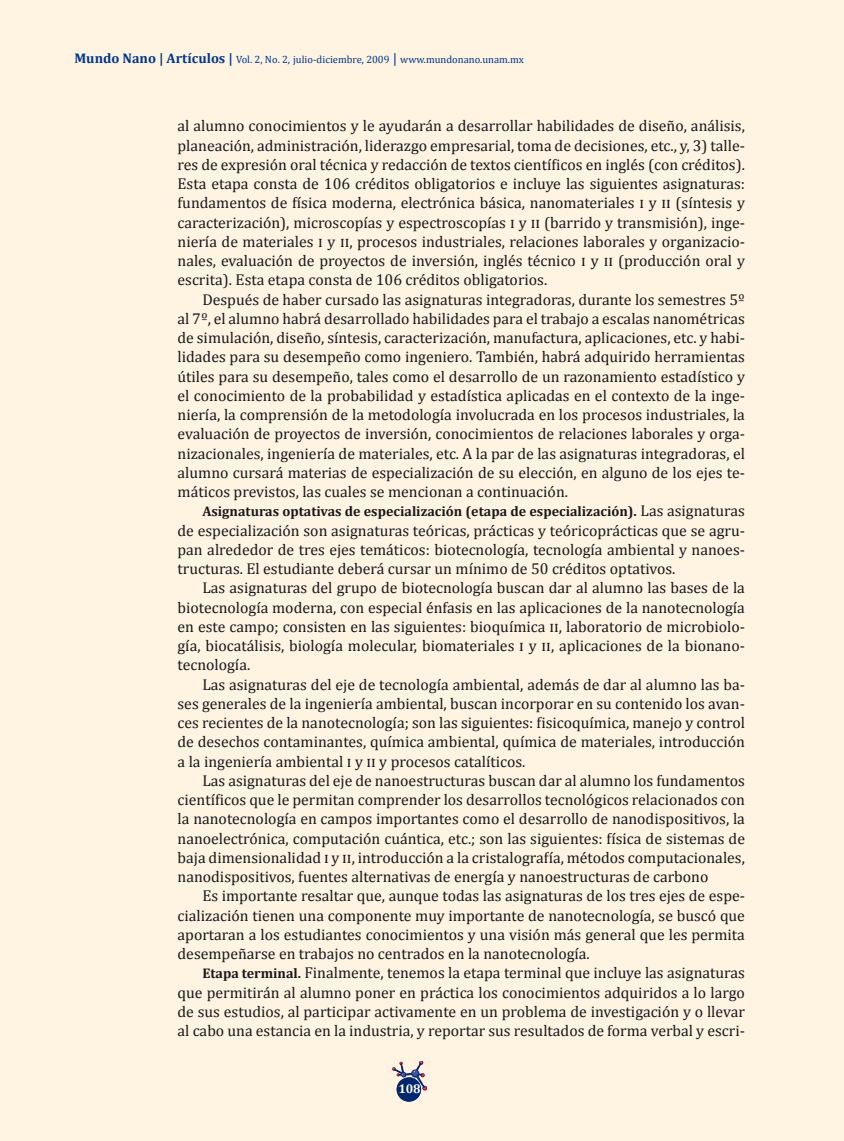
<style>
.page{position:relative;width:844px;height:1141px;background:#fff}
.page>*{position:absolute;margin:0;border:0;box-sizing:border-box;transform-origin:0 0}
.t1{font:15.75px/19.2px "Cambria";color:#1a171c;text-align:justify}
.t2{font:700 14px "Cambria";color:#1a171c}
.t3{font:700 12.6px "Cambria";color:#fff}
.t4{font:10.5px "Cambria";color:#00368b}
.s1{font-weight:700;font-size:14px}
.s2{font-size:14px}
.s3{font-weight:400;font-size:15.75px}
</style>
<div class="page">
<div style="left:0;top:0;width:843px;height:1141px;background:#fff3e1"></div>
<svg style="left:392px;top:1061px;width:34px;height:41px"></svg>
<div style="left:396px;top:1077px;width:25px;height:25px;background:#03276e;border-radius:50%"></div>
<p class="t4" style="left:74px;top:54px;width:451px"><span class="s1">Mundo Nano | Artículos |</span> Vol. 2, No. 2, julio-diciembre, 2009 <span class="s2">|</span> www.mundonano.unam.mx</p>
<p class="t1" style="left:177px;top:116px;width:569px">al alumno conocimientos y le ayudarán a desarrollar habilidades de diseño, análisis, planeación, administración, liderazgo empresarial, toma de decisiones, etc., y, 3) talle&shy;res de expresión oral técnica y redacción de textos científicos en inglés (con créditos).<br>Esta etapa consta de 106 créditos obligatorios e incluye las siguientes asignaturas: fundamentos de física moderna, electrónica básica, nanomateriales i y ii (síntesis y caracterización), microscopías y espectroscopías i y ii (barrido y transmisión), inge&shy;niería de materiales i y ii, procesos industriales, relaciones laborales y organizacio&shy;nales, evaluación de proyectos de inversión, inglés técnico i y ii (producción oral y escrita). Esta etapa consta de 106 créditos obligatorios.</p>
<p class="t1" style="left:177px;top:289px;width:569px;text-indent:25px">Después de haber cursado las asignaturas integradoras, durante los semestres 5º al 7º, el alumno habrá desarrollado habilidades para el trabajo a escalas nanométricas de simulación, diseño, síntesis, caracterización, manufactura, aplicaciones, etc. y habi&shy;lidades para su desempeño como ingeniero. También, habrá adquirido herramientas útiles para su desempeño, tales como el desarrollo de un razonamiento estadístico y el conocimiento de la probabilidad y estadística aplicadas en el contexto de la inge&shy;niería, la comprensión de la metodología involucrada en los procesos industriales, la evaluación de proyectos de inversión, conocimientos de relaciones laborales y orga&shy;nizacionales, ingeniería de materiales, etc. A la par de las asignaturas integradoras, el alumno cursará materias de especialización de su elección, en alguno de los ejes te&shy;máticos previstos, las cuales se mencionan a continuación.</p>
<p class="t2" style="left:202px;top:503px;width:544px">Asignaturas optativas de especialización (etapa de especialización). <span class="s3">Las asignaturas</span></p>
<p class="t1" style="left:177px;top:520px;width:569px">de especialización son asignaturas teóricas, prácticas y teóricoprácticas que se agru&shy;pan alrededor de tres ejes temáticos: biotecnología, tecnología ambiental y nanoes&shy;tructuras. El estudiante deberá cursar un mínimo de 50 créditos optativos.</p>
<p class="t1" style="left:177px;top:578px;width:569px;text-indent:25px">Las asignaturas del grupo de biotecnología buscan dar al alumno las bases de la biotecnología moderna, con especial énfasis en las aplicaciones de la nanotecnología en este campo; consisten en las siguientes: bioquímica ii, laboratorio de microbiolo&shy;gía, biocatálisis, biología molecular, biomateriales i y ii, aplicaciones de la bionano&shy;tecnología.</p>
<p class="t1" style="left:177px;top:674px;width:569px;text-indent:25px">Las asignaturas del eje de tecnología ambiental, además de dar al alumno las ba&shy;ses generales de la ingeniería ambiental, buscan incorporar en su contenido los avan&shy;ces recientes de la nanotecnología; son las siguientes: fisicoquímica, manejo y control de desechos contaminantes, química ambiental, química de materiales, introducción a la ingeniería ambiental i y ii y procesos catalíticos.</p>
<p class="t1" style="left:177px;top:771px;width:569px;text-indent:25px">Las asignaturas del eje de nanoestructuras buscan dar al alumno los fundamentos científicos que le permitan comprender los desarrollos tecnológicos relacionados con la nanotecnología en campos importantes como el desarrollo de nanodispositivos, la nanoelectrónica, computación cuántica, etc.; son las siguientes: física de sistemas de baja dimensionalidad i y ii, introducción a la cristalografía, métodos computacionales, nanodispositivos, fuentes alternativas de energía y nanoestructuras de carbono</p>
<p class="t1" style="left:177px;top:886px;width:568px;text-indent:25px">Es importante resaltar que, aunque todas las asignaturas de los tres ejes de espe&shy;cialización tienen una componente muy importante de nanotecnología, se buscó que aportaran a los estudiantes conocimientos y una visión más general que les permita desempeñarse en trabajos no centrados en la nanotecnología.</p>
<p class="t1" style="left:177px;top:963px;width:569px;text-indent:25px"><span class="s1">Etapa terminal.</span> Finalmente, tenemos la etapa terminal que incluye las asignaturas que permitirán al alumno poner en práctica los conocimientos adquiridos a lo largo de sus estudios, al participar activamente en un problema de investigación y o llevar al cabo una estancia en la industria, y reportar sus resultados de forma verbal y escri-</p>
<p class="t3" style="left:398px;top:1081px;width:24px">108</p>
</div>
